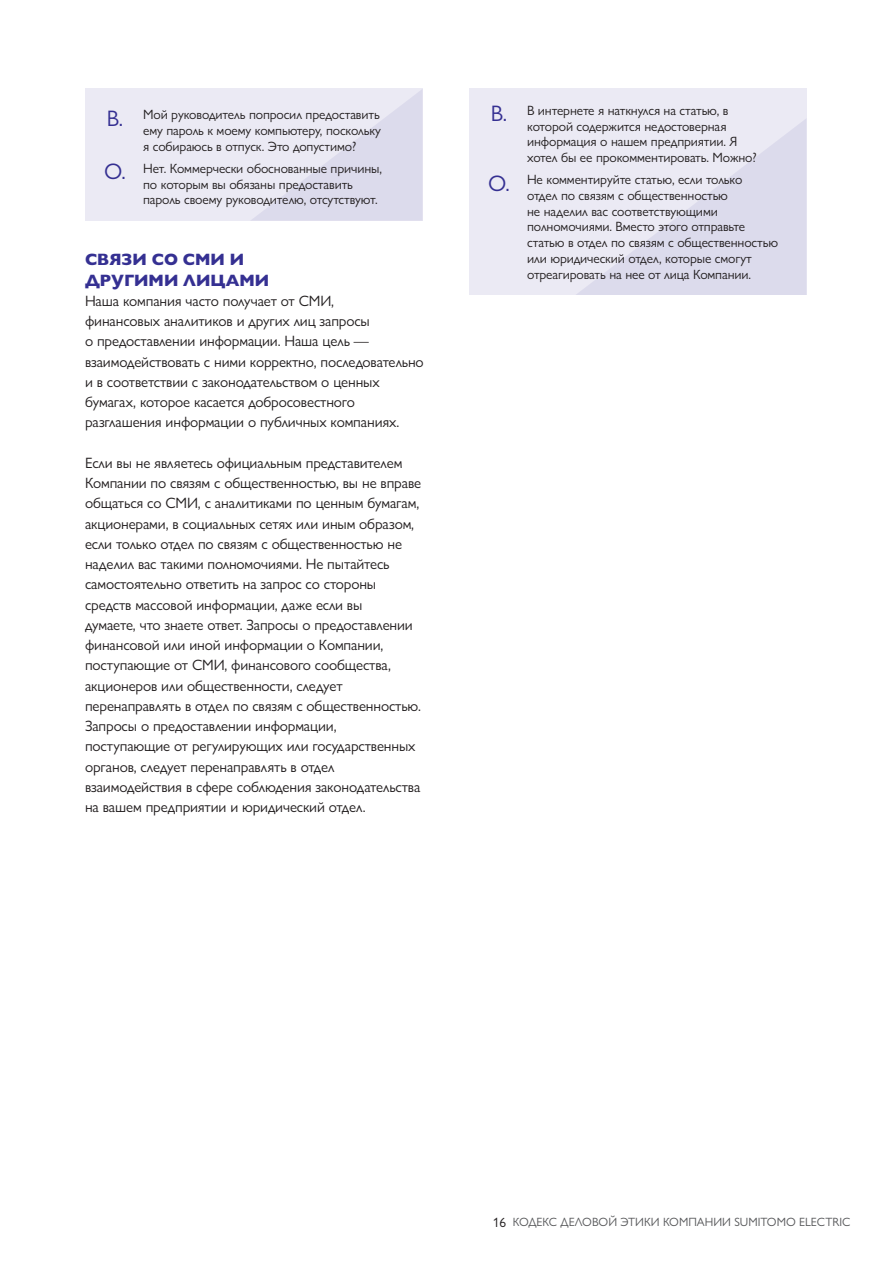
<style>
.page{position:relative;width:893px;height:1263px;background:#fff}
.page>*{position:absolute;margin:0;border:0;box-sizing:border-box;transform-origin:0 0}
.BLUE_HEADS{font:800 16.5px/20.2px "Gill Sans Nova";color:#353092}
.BODY{font:15px/20.2px "Gill Sans Nova";letter-spacing:-.01em;color:#231f20}
.t1{font:13.5px/15.8px "Gill Sans Nova";letter-spacing:-.01em;color:#231f20}
.t2{font:12px "Gill Sans Nova";color:#57585a}
.s1{font-size:22.5px;color:#353092}
.s2{font-size:13.5px;color:#231f20}
</style>
<div class="page">
<div style="left:85px;top:88px;width:338px;height:133px;background:#ebeaf4"></div>
<svg style="left:251px;top:90px;width:171px;height:131px"></svg>
<div style="left:469px;top:88px;width:337px;height:207px;background:#ebeaf4"></div>
<svg style="left:576px;top:119px;width:230px;height:176px"></svg>
<p class="t1" style="left:143px;top:107px;width:239px;text-align:justify;text-indent:-36px"><span class="s1">В.</span> Мой руководитель попросил предоставить ему пароль к моему компьютеру, поскольку я собираюсь в отпуск. Это допустимо?</p>
<p class="t1" style="left:143px;top:160px;width:240px;text-indent:-39px"><span class="s1">О.</span> Нет. Коммерчески обоснованные причины, по которым вы обязаны предоставить пароль своему руководителю, отсутствуют.</p>
<p class="BLUE_HEADS" style="left:85px;top:250px;width:186px">СВЯЗИ СО СМИ И<br>ДРУГИМИ ЛИЦАМИ</p>
<p class="BODY" style="left:85px;top:290px;width:340px">Наша компания часто получает от СМИ,<br>финансовых аналитиков и других лиц запросы<br>о предоставлении информации. Наша цель — взаимодействовать с ними корректно, последовательно и в соответствии с законодательством о ценных бумагах, которое касается добросовестного разглашения информации о публичных компаниях.</p>
<p class="BODY" style="left:85px;top:452px;width:338px">Если вы не являетесь официальным представителем Компании по связям с общественностью, вы не вправе общаться со СМИ, с аналитиками по ценным бумагам, акционерами, в социальных сетях или иным образом, если только отдел по связям с общественностью не наделил вас такими полномочиями. Не пытайтесь самостоятельно ответить на запрос со стороны средств массовой информации, даже если вы<br>думаете, что знаете ответ. Запросы о предоставлении финансовой или иной информации о Компании, поступающие от СМИ, финансового сообщества, акционеров или общественности, следует перенаправлять в отдел по связям с общественностью.<br>Запросы о предоставлении информации, поступающие от регулирующих или государственных органов, следует перенаправлять в отдел взаимодействия в сфере соблюдения законодательства на вашем предприятии и юридический отдел.</p>
<p class="t1" style="left:527px;top:102px;width:231px;text-indent:-36px"><span class="s1">В.</span> В интернете я наткнулся на статью, в которой содержится недостоверная информация о нашем предприятии. Я хотел бы ее прокомментировать. Можно?</p>
<p class="t1" style="left:527px;top:171px;width:252px;text-indent:-39px"><span class="s1">О.</span> Не комментируйте статью, если только<br>отдел по связям с общественностью<br>не наделил вас соответствующими полномочиями. Вместо этого отправьте статью в отдел по связям с общественностью или юридический отдел, которые смогут отреагировать на нее от лица Компании.</p>
<p class="t2" style="left:493px;top:1215px;width:359px"><span class="s2">16</span> КОДЕКС ДЕЛОВОЙ ЭТИКИ КОМПАНИИ SUMITOMO ELECTRIC</p>
</div>
